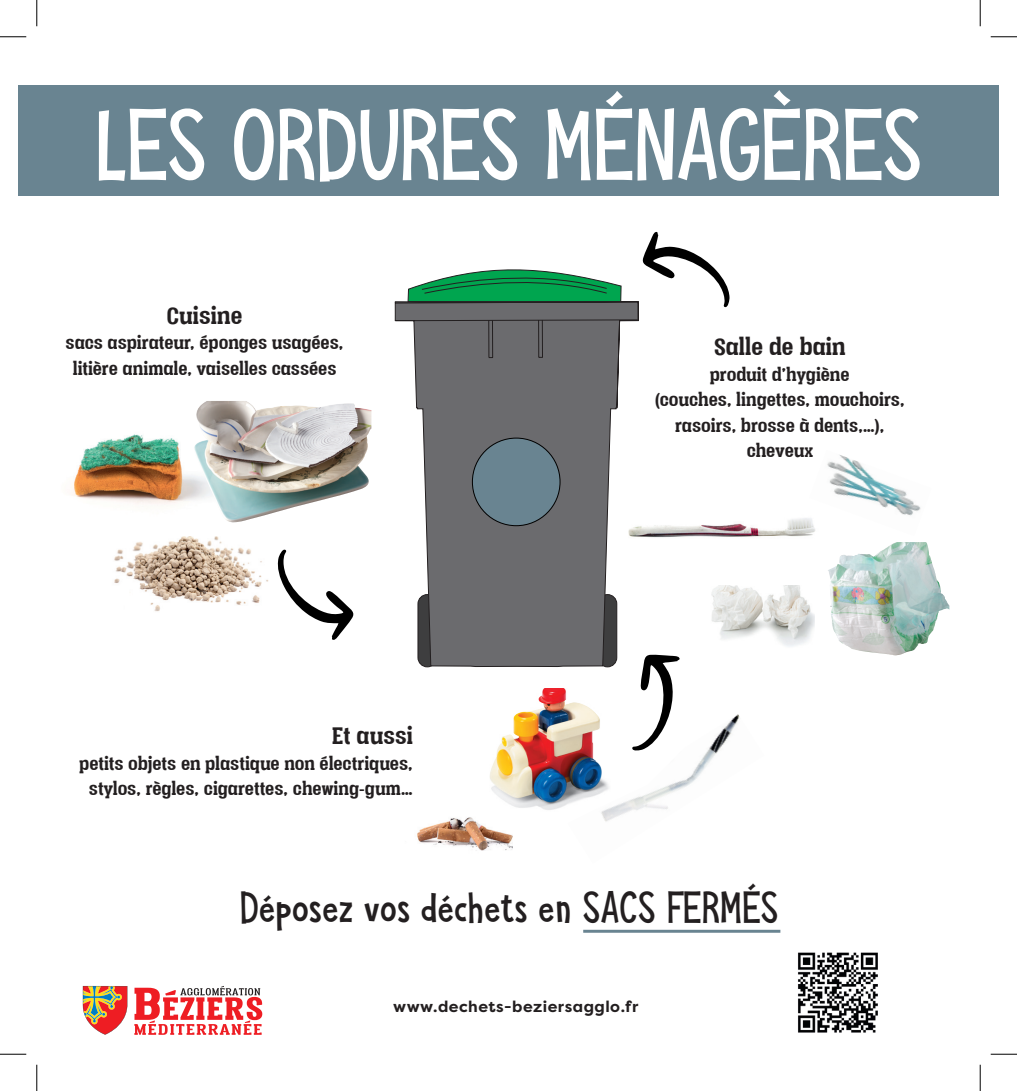
<style>
.page{position:relative;width:1017px;height:1091px;background:#fff}
.page>*{position:absolute;margin:0;border:0;box-sizing:border-box;transform-origin:0 0}
.t1{font:73.5px "KG She Persisted";letter-spacing:.025em;color:#fff}
.t2{font:32.55px "KG She Persisted";letter-spacing:.035em;color:#231f20}
.t3{font:700 27.3px "Vacer Serif Personal";letter-spacing:.025em;color:#231f20}
.t4{font:700 21.18px/25.4px "Vacer Serif Personal";letter-spacing:.02em;color:#231f20;text-align:center}
.t5{font:700 15.75px "Filson Pro";letter-spacing:.03em;color:#231f20}
</style>
<div class="page">
<svg style="left:134px;top:986px;width:128px;height:48px"></svg>
<svg style="left:83px;top:985px;width:44px;height:49px"></svg>
<img style="left:798px;top:952px;width:80px;height:81px">
<img style="left:114px;top:536px;width:155px;height:76px">
<img style="left:490px;top:689px;width:106px;height:121px">
<img style="left:827px;top:455px;width:94px;height:61px">
<div style="left:18px;top:85px;width:980px;height:110px;background:#698491"></div>
<img style="left:854px;top:543px;width:41px;height:13px">
<hr style="left:583px;top:929px;width:197px;height:3px;background:#698491">
<svg style="left:394px;top:301px;width:244px;height:366px"></svg>
<svg style="left:407px;top:269px;width:214px;height:89px;background:#58816d"></svg>
<div style="left:472px;top:438px;width:88px;height:88px;background:#698491;border:1px solid #000;border-radius:50%"></div>
<img style="left:72px;top:434px;width:121px;height:71px">
<img style="left:193px;top:401px;width:179px;height:122px">
<img style="left:567px;top:714px;width:173px;height:108px">
<img style="left:618px;top:513px;width:197px;height:65px">
<img style="left:711px;top:585px;width:103px;height:62px">
<img style="left:417px;top:817px;width:95px;height:34px">
<svg style="left:642px;top:231px;width:87px;height:77px"></svg>
<svg style="left:277px;top:549px;width:77px;height:91px"></svg>
<svg style="left:631px;top:654px;width:49px;height:98px"></svg>
<svg style="left:0;top:36px;width:26px;height:1px"></svg>
<svg style="left:990px;top:36px;width:26px;height:1px"></svg>
<svg style="left:0;top:1053px;width:26px;height:1px"></svg>
<svg style="left:990px;top:1053px;width:26px;height:1px"></svg>
<svg style="left:36px;top:0;width:1px;height:26px"></svg>
<svg style="left:36px;top:1064px;width:1px;height:26px"></svg>
<svg style="left:979px;top:0;width:1px;height:26px"></svg>
<svg style="left:979px;top:1064px;width:1px;height:26px"></svg>
<h1 class="t1" style="left:96px;top:90px;width:826px">LES ORDURES MÉNAGÈRES</h1>
<p class="t3" style="left:167px;top:300px;width:77px">Cuisine</p>
<p class="t4" style="left:66px;top:330px;width:279px">sacs aspirateur, éponges usagées, litière animale, vaiselles cassées</p>
<p class="t3" style="left:332px;top:720px;width:81px">Et aussi</p>
<p class="t4" style="left:80px;top:750px;width:334px">petits objets en plastique non électriques, stylos, règles, cigarettes, chewing-gum…</p>
<p class="t3" style="left:714px;top:332px;width:132px">Salle de bain</p>
<p class="t4" style="left:654px;top:361px;width:251px">produit d’hygiène<br>(couches, lingettes, mouchoirs, rasoirs, brosse à dents,…), cheveux</p>
<h2 class="t2" style="left:241px;top:883px;width:538px">Déposez vos déchets en SACS FERMÉS</h2>
<p class="t5" style="left:393px;top:996px;width:247px">www.dechets-beziersagglo.fr</p>
</div>
